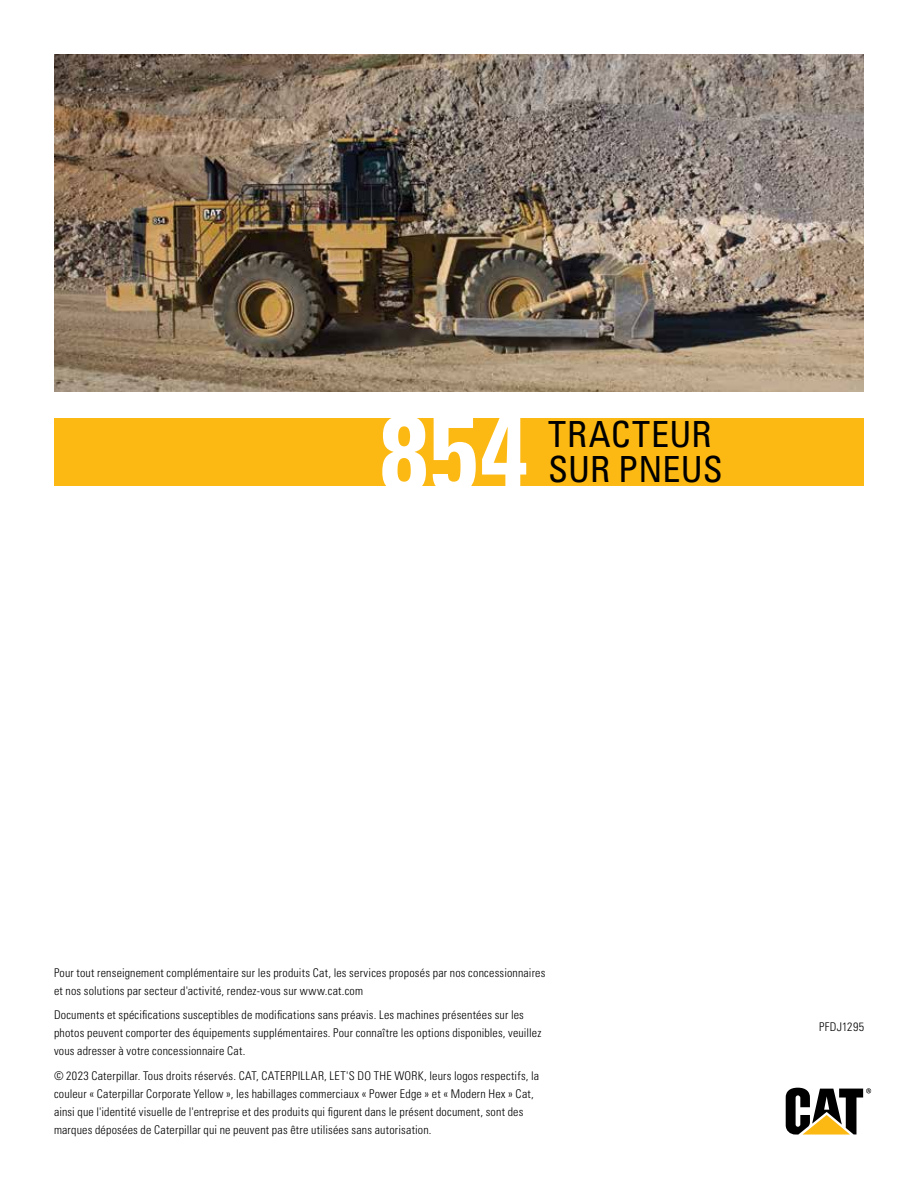
<style>
.page{position:relative;width:918px;height:1188px;background:#fff}
.page>*{position:absolute;margin:0;border:0;box-sizing:border-box;transform-origin:0 0}
.t1{font:700 condensed 108px "Univers LT Std";color:#fff}
.t2{font:condensed 36px/34.5px "Univers LT Std";letter-spacing:.005em;color:#000}
.t3{font:300 condensed 12px/18px "Univers LT Std";letter-spacing:.015em;color:#000}
</style>
<div class="page">
<svg style="left:786px;top:1088px;width:85px;height:47px"></svg>
<img style="left:54px;top:54px;width:810px;height:338px">
<div style="left:54px;top:418px;width:810px;height:68px;background:#fdb913"></div>
<p class="t1" style="left:380px;top:387px;width:149px">854</p>
<p class="t2" style="left:548px;top:417px;width:176px">TRACTEUR<br>SUR PNEUS</p>
<p class="t3" style="left:54px;top:963px;width:493px">Pour tout renseignement complémentaire sur les produits Cat, les services proposés par nos concessionnaires et nos solutions par secteur d'activité, rendez-vous sur www.cat.com</p>
<p class="t3" style="left:54px;top:1006px;width:489px">Documents et spécifications susceptibles de modifications sans préavis. Les machines présentées sur les photos peuvent comporter des équipements supplémentaires. Pour connaître les options disponibles, veuillez vous adresser à votre concessionnaire Cat.</p>
<p class="t3" style="left:54px;top:1067px;width:487px">© 2023 Caterpillar. Tous droits réservés. CAT, CATERPILLAR, LET'S DO THE WORK, leurs logos respectifs, la couleur « Caterpillar Corporate Yellow », les habillages commerciaux « Power Edge » et « Modern Hex » Cat, ainsi que l'identité visuelle de l'entreprise et des produits qui figurent dans le présent document, sont des marques déposées de Caterpillar qui ne peuvent pas être utilisées sans autorisation.</p>
<p class="t3" style="left:819px;top:1017px;width:46px">PFDJ1295</p>
</div>
